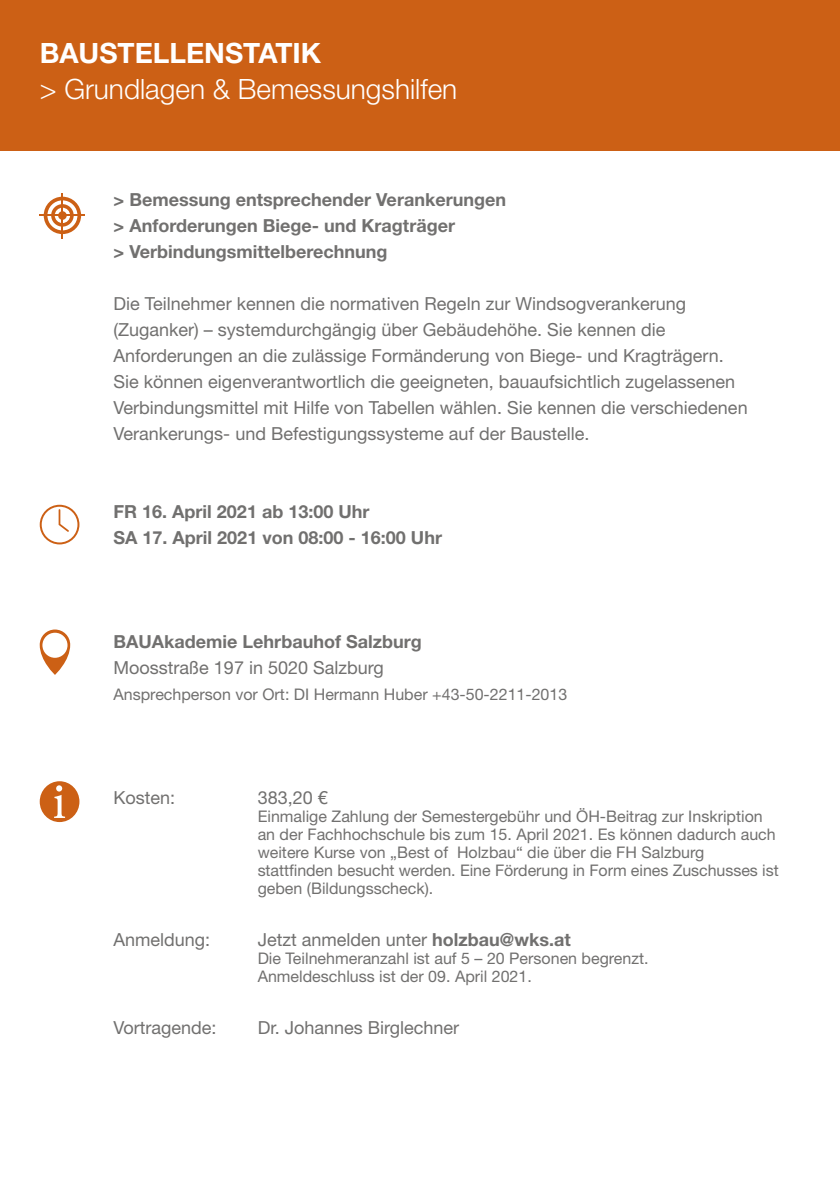
<style>
.page{position:relative;width:840px;height:1191px;background:#fff}
.page>*{position:absolute;margin:0;border:0;box-sizing:border-box;transform-origin:0 0}
.t1{font:300 28px "Helvetica Neue LT Std";color:#fff}
.t2{font:700 28px "Helvetica Neue LT Std";color:#fff}
.t3{font:18px/26px "Helvetica Neue LT Std";color:#71706f}
.t4{font:700 18px/26px "Helvetica Neue LT Std";color:#71706f}
.t5{font:16px/18px "Helvetica Neue LT Std";color:#71706f}
.s1{font-weight:700}
</style>
<div class="page">
<div style="left:0;top:0;width:839px;height:150px;background:#cc6015"></div>
<svg style="left:40px;top:781px;width:39px;height:41px"></svg>
<svg style="left:44px;top:197px;width:37px;height:37px"></svg>
<div style="left:58px;top:211px;width:9px;height:9px;background:#cc6015;border-radius:50%"></div>
<hr style="left:40px;top:215px;width:45px;height:1px;background:#cc6015">
<hr style="left:62px;top:193px;width:1px;height:45px;background:#cc6015">
<svg style="left:40px;top:505px;width:39px;height:39px"></svg>
<svg style="left:40px;top:629px;width:30px;height:46px"></svg>
<h1 class="t2" style="left:40px;top:36px;width:283px">BAUSTELLENSTATIK</h1>
<h1 class="t1" style="left:40px;top:72px;width:419px">&gt; Grundlagen &amp; Bemessungshilfen</h1>
<p class="t4" style="left:113px;top:186px;width:394px">&gt; Bemessung entsprechender Verankerungen &gt; Anforderungen Biege- und Kragträger<br>&gt; Verbindungsmittelberechnung</p>
<p class="t3" style="left:113px;top:290px;width:635px">Die Teilnehmer kennen die normativen Regeln zur Windsogverankerung (Zuganker) – systemdurchgängig über Gebäudehöhe. Sie kennen die Anforderungen an die zulässige Formänderung von Biege- und Kragträgern.<br>Sie können eigenverantwortlich die geeigneten, bauaufsichtlich zugelassenen Verbindungsmittel mit Hilfe von Tabellen wählen. Sie kennen die verschiedenen Verankerungs- und Befestigungssysteme auf der Baustelle.</p>
<p class="t4" style="left:113px;top:498px;width:330px">FR 16. April 2021 ab 13:00 Uhr<br>SA 17. April 2021 von 08:00 - 16:00 Uhr</p>
<p class="t4" style="left:113px;top:628px;width:309px">BAUAkademie Lehrbauhof Salzburg</p>
<p class="t3" style="left:113px;top:654px;width:271px">Moosstraße 197 in 5020 Salzburg</p>
<p class="t5" style="left:113px;top:685px;width:455px">Ansprechperson vor Ort: DI Hermann Huber +43-50-2211-2013</p>
<p class="t3" style="left:113px;top:784px;width:63px">Kosten:</p>
<p class="t3" style="left:257px;top:784px;width:72px">383,20 €</p>
<p class="t5" style="left:257px;top:807px;width:522px">Einmalige Zahlung der Semestergebühr und ÖH-Beitrag zur Inskription an der Fachhochschule bis zum 15. April 2021. Es können dadurch auch weitere Kurse von „Best of Holzbau“ die über die FH Salzburg stattfinden besucht werden. Eine Förderung in Form eines Zuschusses ist geben (Bildungsscheck).</p>
<p class="t3" style="left:113px;top:926px;width:98px">Anmeldung:</p>
<p class="t3" style="left:257px;top:926px;width:314px">Jetzt anmelden unter <span class="s1">holzbau@wks.at</span></p>
<p class="t5" style="left:257px;top:949px;width:392px">Die Teilnehmeranzahl ist auf 5 – 20 Personen begrenzt.<br>Anmeldeschluss ist der 09. April 2021.</p>
<p class="t3" style="left:113px;top:1014px;width:105px">Vortragende:</p>
<p class="t3" style="left:257px;top:1014px;width:203px">Dr. Johannes Birglechner</p>
</div>
